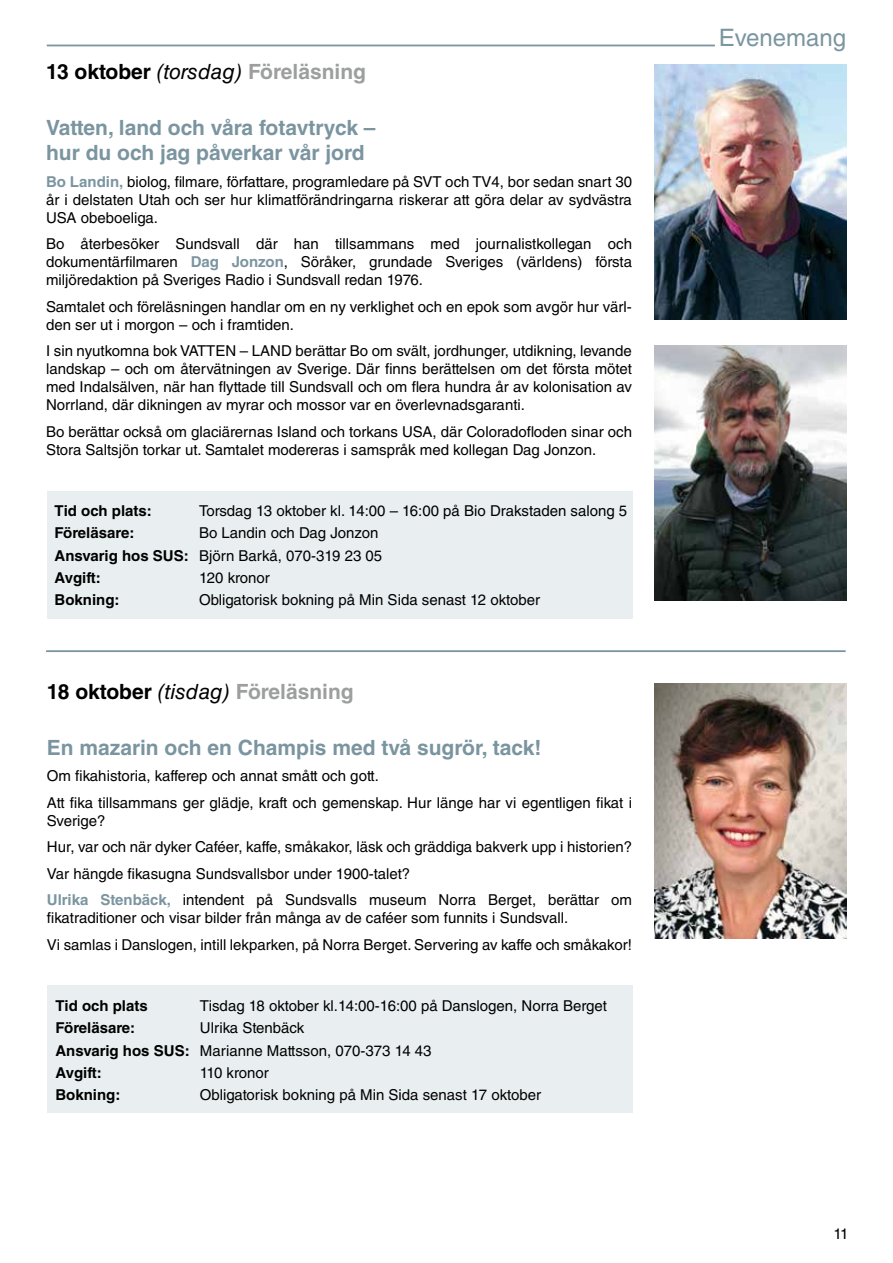
<style>
.page{position:relative;width:893px;height:1263px;background:#fff}
.page>*{position:absolute;margin:0;border:0;box-sizing:border-box;transform-origin:0 0}
.t1{font:24px "Helvetica LT Std";color:#7b95a0}
.t2{font:700 21px/25.2px "Helvetica LT Std";color:#7b95a0}
.t3{font:700 21px "Helvetica LT Std";color:#9d9e9e}
.t4{font:15px/18px "Helvetica LT Std";color:#000}
.t5{font:700 15px "Helvetica LT Std";color:#000}
.s1{color:#000}
.s2{font-weight:400;font-style:italic;color:#000}
.s3{font-weight:700;color:#7b95a0}
.s4{font-weight:700}
</style>
<div class="page">
<div style="left:47px;top:985px;width:586px;height:128px;background:#e9eff1"></div>
<div style="left:47px;top:491px;width:586px;height:128px;background:#e9eff1"></div>
<hr style="left:47px;top:45px;width:668px;height:1px;background:#7b95a0">
<img style="left:655px;top:64px;width:191px;height:256px">
<img style="left:655px;top:345px;width:191px;height:255px">
<img style="left:655px;top:683px;width:191px;height:256px">
<hr style="left:46px;top:650px;width:800px;height:2px;background:#7b95a0">
<h2 class="t3" style="left:46px;top:59px;width:321px"><span class="s1">13 oktober</span> <span class="s2">(torsdag)</span> Föreläsning</h2>
<h2 class="t2" style="left:46px;top:115px;width:331px">Vatten, land och våra fotavtryck – hur du och jag påverkar vår jord</h2>
<p class="t4" style="left:46px;top:172px;width:587px;text-align:justify"><span class="s3">Bo Landin,</span> biolog, filmare, författare, programledare på SVT och TV4, bor sedan snart 30 år i delstaten Utah och ser hur klimatförändringarna riskerar att göra delar av sydvästra USA obeboeliga.</p>
<p class="t4" style="left:46px;top:235px;width:587px;text-align:justify">Bo återbesöker Sundsvall där han tillsammans med journalistkollegan och dokumentärfilmaren <span class="s3">Dag Jonzon</span>, Söråker, grundade Sveriges (världens) första miljöredaktion på Sveriges Radio i Sundsvall redan 1976.</p>
<p class="t4" style="left:46px;top:297px;width:587px">Samtalet och föreläsningen handlar om en ny verklighet och en epok som avgör hur värl&shy;den ser ut i morgon – och i framtiden.</p>
<p class="t4" style="left:46px;top:342px;width:587px;text-align:justify">I sin nyutkomna bok VATTEN – LAND berättar Bo om svält, jordhunger, utdikning, levande landskap – och om återvätningen av Sverige. Där finns berättelsen om det första mötet med Indalsälven, när han flyttade till Sundsvall och om flera hundra år av kolonisation av Norrland, där dikningen av myrar och mossor var en överlevnadsgaranti.</p>
<p class="t4" style="left:46px;top:422px;width:587px">Bo berättar också om glaciärernas Island och torkans USA, där Coloradofloden sinar och<br>Stora Saltsjön torkar ut. Samtalet modereras i samspråk med kollegan Dag Jonzon.</p>
<p class="t5" style="left:55px;top:502px;width:99px">Tid och plats:</p>
<p class="t4" style="left:199px;top:502px;width:430px">Torsdag 13 oktober kl. 14:00 – 16:00 på Bio Drakstaden salong 5</p>
<p class="t5" style="left:55px;top:524px;width:81px">Föreläsare:</p>
<p class="t4" style="left:55px;top:522px;width:329px;line-height:22.2px;text-indent:144px">Bo Landin och Dag Jonzon<br><span class="s4">Ansvarig hos SUS:</span> Björn Barkå, 070-319 23 05<br><span class="s4">Avgift:</span></p>
<p class="t4" style="left:199px;top:568px;width:72px">120 kronor</p>
<p class="t5" style="left:55px;top:591px;width:66px">Bokning:</p>
<p class="t4" style="left:199px;top:591px;width:343px">Obligatorisk bokning på Min Sida senast 12 oktober</p>
<h2 class="t3" style="left:47px;top:678px;width:308px"><span class="s1">18 oktober</span> <span class="s2">(tisdag)</span> Föreläsning</h2>
<h2 class="t2" style="left:47px;top:734px;width:496px">En mazarin och en Champis med två sugrör, tack!</h2>
<p class="t4" style="left:47px;top:762px;width:586px;line-height:26.5px">Om fikahistoria, kafferep och annat smått och gott.<br>Att fika tillsammans ger glädje, kraft och gemenskap. Hur länge har vi egentligen fikat i</p>
<p class="t4" style="left:47px;top:807px;width:587px;line-height:26.5px">Sverige?<br>Hur, var och när dyker Caféer, kaffe, småkakor, läsk och gräddiga bakverk upp i historien?<br>Var hängde fikasugna Sundsvallsbor under 1900-talet?<br><span class="s3">Ulrika Stenbäck,</span> intendent på Sundsvalls museum Norra Berget, berättar om</p>
<p class="t4" style="left:47px;top:904px;width:586px;line-height:26.5px">fikatraditioner och visar bilder från många av de caféer som funnits i Sundsvall.<br>Vi samlas i Danslogen, intill lekparken, på Norra Berget. Servering av kaffe och småkakor!</p>
<p class="t5" style="left:55px;top:997px;width:94px">Tid och plats</p>
<p class="t4" style="left:200px;top:997px;width:408px">Tisdag 18 oktober kl.14:00-16:00 på Danslogen, Norra Berget</p>
<p class="t5" style="left:55px;top:1019px;width:81px">Föreläsare:</p>
<p class="t4" style="left:55px;top:1017px;width:378px;line-height:22.2px;text-indent:144px">Ulrika Stenbäck<br><span class="s4">Ansvarig hos SUS:</span> Marianne Mattsson, 070-373 14 43<br><span class="s4">Avgift:</span></p>
<p class="t4" style="left:200px;top:1064px;width:70px">110 kronor</p>
<p class="t5" style="left:55px;top:1086px;width:66px">Bokning:</p>
<p class="t4" style="left:200px;top:1086px;width:343px">Obligatorisk bokning på Min Sida senast 17 oktober</p>
<h1 class="t1" style="left:719px;top:24px;width:129px">Evenemang</h1>
<p class="t4" style="left:833px;top:1224px;width:16px">11</p>
</div>
